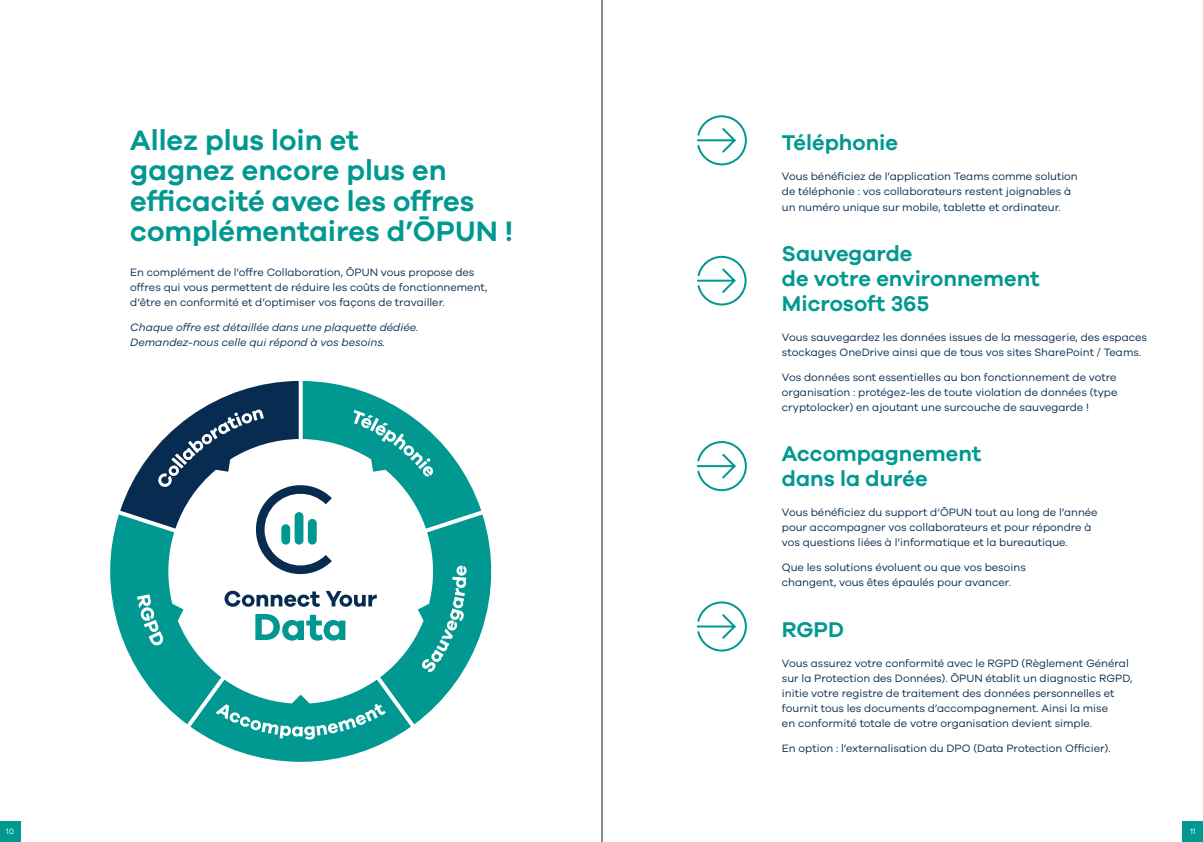
<style>
.page{position:relative;width:1203px;height:842px;background:#fff}
.page>*{position:absolute;margin:0;border:0;box-sizing:border-box;transform-origin:0 0}
.t1{font:600 29px/30.1px "Galano Grotesque";color:#009890}
.t2{font:600 22px/25.1px "Galano Grotesque";color:#009890}
.t3{font:11px/15px "Galano Grotesque";color:#082c51}
.t4{font:italic 11px/15px "Galano Grotesque";color:#082c51}
.t5{font:8px "Galano Grotesque";color:#fff}
</style>
<div class="page">
<svg style="left:110px;top:383px;width:382px;height:379px"></svg>
<svg style="left:421px;top:566px;width:46px;height:107px"></svg>
<svg style="left:137px;top:594px;width:27px;height:52px"></svg>
<svg style="left:354px;top:410px;width:80px;height:67px"></svg>
<svg style="left:215px;top:704px;width:171px;height:36px;background:#2ba9a3"></svg>
<svg style="left:224px;top:591px;width:96px;height:16px"></svg>
<svg style="left:326px;top:591px;width:51px;height:16px"></svg>
<svg style="left:255px;top:614px;width:90px;height:27px"></svg>
<svg style="left:120px;top:381px;width:212px;height:193px"></svg>
<hr style="left:602px;top:0;width:1px;height:842px;background:#1d1d1b">
<div style="left:0;top:822px;width:20px;height:20px;background:#009890"></div>
<div style="left:1183px;top:822px;width:20px;height:20px;background:#009890"></div>
<svg style="left:696px;top:115px;width:51px;height:51px"></svg>
<svg style="left:697px;top:255px;width:50px;height:51px"></svg>
<svg style="left:696px;top:441px;width:51px;height:51px"></svg>
<svg style="left:696px;top:601px;width:51px;height:51px"></svg>
<h1 class="t1" style="left:130px;top:125px;width:384px">Allez plus loin et<br>gagnez encore plus en efficacité avec les offres complémentaires d’ŌPUN !</h1>
<h2 class="t2" style="left:782px;top:130px;width:118px">Téléphonie</h2>
<p class="t3" style="left:782px;top:169px;width:297px">Vous bénéficiez de l’application Teams comme solution de téléphonie : vos collaborateurs restent joignables à un numéro unique sur mobile, tablette et ordinateur.</p>
<h2 class="t2" style="left:782px;top:240px;width:259px">Sauvegarde<br>de votre environnement<br>Microsoft 365</h2>
<p class="t3" style="left:782px;top:329px;width:367px">Vous sauvegardez les données issues de la messagerie, des espaces stockages OneDrive ainsi que de tous vos sites SharePoint / Teams.</p>
<p class="t3" style="left:782px;top:369px;width:337px;text-align:justify">Vos données sont essentielles au bon fonctionnement de votre organisation : protégez-les de toute violation de données (type cryptolocker) en ajoutant une surcouche de sauvegarde !</p>
<h2 class="t2" style="left:782px;top:440px;width:201px">Accompagnement dans la durée</h2>
<p class="t3" style="left:782px;top:505px;width:317px">Vous bénéficiez du support d’ŌPUN tout au long de l’année pour accompagner vos collaborateurs et pour répondre à vos questions liées à l’informatique et la bureautique.</p>
<p class="t3" style="left:782px;top:560px;width:245px">Que les solutions évoluent ou que vos besoins changent, vous êtes épaulés pour avancer.</p>
<h2 class="t2" style="left:782px;top:616px;width:64px">RGPD</h2>
<p class="t3" style="left:782px;top:655px;width:352px">Vous assurez votre conformité avec le RGPD (Règlement Général sur la Protection des Données). ŌPUN établit un diagnostic RGPD, initie votre registre de traitement des données personnelles et fournit tous les documents d’accompagnement. Ainsi la mise<br>en conformité totale de votre organisation devient simple.</p>
<p class="t3" style="left:782px;top:740px;width:330px">En option : l’externalisation du DPO (Data Protection Officier).</p>
<p class="t3" style="left:130px;top:264px;width:359px">En complément de l’offre Collaboration, ŌPUN vous propose des offres qui vous permettent de réduire les coûts de fonctionnement, d’être en conformité et d’optimiser vos façons de travailler.</p>
<p class="t4" style="left:130px;top:319px;width:290px">Chaque offre est détaillée dans une plaquette dédiée.<br>Demandez-nous celle qui répond à vos besoins.</p>
<p class="t5" style="left:6px;top:826px;width:10px">10</p>
<p class="t5" style="left:1190px;top:826px;width:7px">11</p>
</div>
